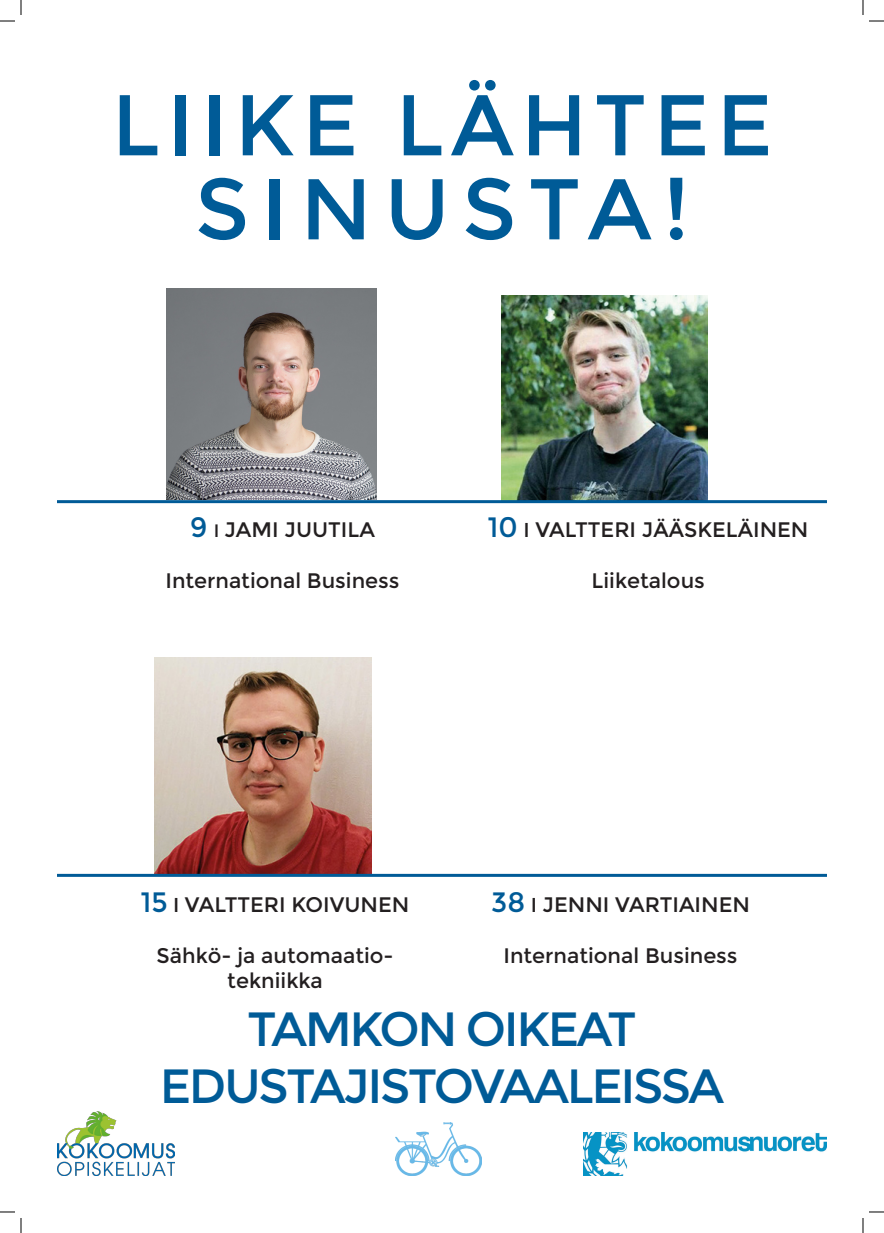
<style>
.page{position:relative;width:884px;height:1233px;background:#fff}
.page>*{position:absolute;margin:0;border:0;box-sizing:border-box;transform-origin:0 0}
.t1{font:86px "Montserrat";letter-spacing:.08em;color:#005b97}
.t2{font:86px "Montserrat";letter-spacing:.14em;color:#005b97}
.t3{font:48px "Montserrat";letter-spacing:-.05em;color:#005b97}
.t4{font:21px "Montserrat";color:#231f20}
.s1{font-size:28px;color:#005b97}
.s2{font-size:18px}
.s3{font-size:20.1px}
</style>
<div class="page">
<img style="left:395px;top:1123px;width:87px;height:52px">
<img style="left:57px;top:1111px;width:117px;height:65px">
<img style="left:584px;top:1132px;width:243px;height:44px">
<img style="left:501px;top:295px;width:206px;height:205px">
<img style="left:155px;top:657px;width:217px;height:217px">
<img style="left:166px;top:289px;width:210px;height:210px">
<hr style="left:57px;top:500px;width:770px;height:3px;background:#005b97">
<hr style="left:57px;top:874px;width:770px;height:3px;background:#005b97">
<svg style="left:0;top:1211px;width:15px;height:1px"></svg>
<svg style="left:869px;top:1211px;width:15px;height:1px"></svg>
<svg style="left:0;top:0;width:22px;height:22px"></svg>
<svg style="left:20px;top:1218px;width:2px;height:15px"></svg>
<svg style="left:862px;top:0;width:22px;height:22px"></svg>
<svg style="left:862px;top:1218px;width:2px;height:15px"></svg>
<p class="t1" style="left:111px;top:75px;width:663px">LIIKE LÄHTEE</p>
<p class="t2" style="left:195px;top:159px;width:495px">SINUSTA!</p>
<p class="t4" style="left:190px;top:518px;width:186px"><span class="s1">9</span> <span class="s2">I</span> JAMI JUUTILA</p>
<p class="t4" style="left:166px;top:568px;width:235px">International Business</p>
<p class="t4" style="left:488px;top:518px;width:322px"><span class="s1">10</span> <span class="s3">I</span> VALTTERI JÄÄSKELÄINEN</p>
<p class="t4" style="left:592px;top:568px;width:115px">Liiketalous</p>
<p class="t4" style="left:141px;top:892px;width:270px"><span class="s1">15</span> <span class="s3">I</span> VALTTERI KOIVUNEN</p>
<p class="t4" style="left:157px;top:943px;width:238px">Sähkö- ja automaatio-</p>
<p class="t4" style="left:227px;top:968px;width:97px">tekniikka</p>
<p class="t4" style="left:491px;top:892px;width:260px"><span class="s1">38</span> <span class="s3">I</span> JENNI VARTIAINEN</p>
<p class="t4" style="left:504px;top:943px;width:235px">International Business</p>
<p class="t3" style="left:248px;top:1001px;width:390px">TAMKON OIKEAT</p>
<p class="t3" style="left:160px;top:1058px;width:566px">EDUSTAJISTOVAALEISSA</p>
</div>
